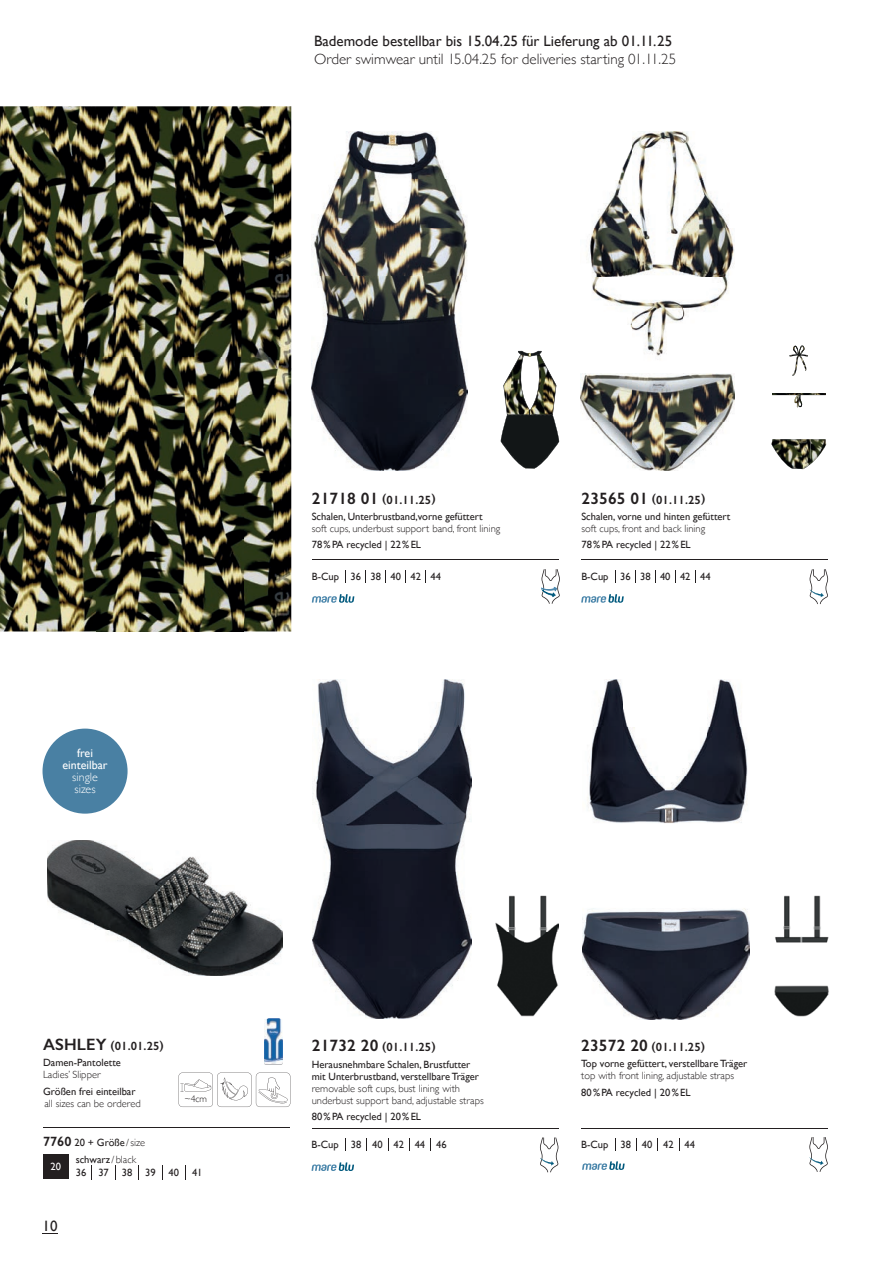
<style>
.page{position:relative;width:893px;height:1263px;background:#fff}
.page>*{position:absolute;margin:0;border:0;box-sizing:border-box;transform-origin:0 0}
.t1{font:300 15px "Gill Sans";color:#231f20}
.t2{font:15px "Gill Sans";color:#231f20}
.t3{font:600 12px "Gill Sans";letter-spacing:.01em;color:#231f20}
.t4{font:12px/12px "Gill Sans";color:#fff;text-align:center}
.t5{font:300 12px/12px "Gill Sans";color:#fff}
.t6{font:10.5px/12px "Gill Sans";color:#231f20}
.t7{font:300 10.5px/12px "Gill Sans";color:#231f20}
.t8{font:10.5px "Gill Sans";color:#fff}
.t9{font:300 9.75px "Gill Sans";color:#231f20}
.s1{font-size:16.5px}
.s2{font-weight:600;font-size:13.5px}
.s3{font-weight:300}
</style>
<div class="page">
<img style="left:0;top:106px;width:291px;height:263px">
<img style="left:0;top:369px;width:97px;height:262px">
<img style="left:243px;top:369px;width:48px;height:262px">
<img style="left:97px;top:470px;width:146px;height:161px">
<img style="left:49px;top:358px;width:227px;height:112px">
<img style="left:313px;top:679px;width:158px;height:339px">
<img style="left:582px;top:679px;width:167px;height:340px">
<img style="left:312px;top:132px;width:155px;height:339px">
<img style="left:581px;top:132px;width:154px;height:339px">
<img style="left:774px;top:895px;width:55px;height:121px">
<img style="left:495px;top:895px;width:63px;height:121px">
<svg style="left:501px;top:351px;width:58px;height:118px"></svg>
<svg style="left:771px;top:439px;width:55px;height:30px"></svg>
<svg style="left:772px;top:393px;width:54px;height:14px"></svg>
<svg style="left:789px;top:345px;width:19px;height:31px"></svg>
<img style="left:47px;top:840px;width:236px;height:136px">
<svg style="left:43px;top:1233px;width:15px;height:1px"></svg>
<svg style="left:615px;top:570px;width:1px;height:13px"></svg>
<svg style="left:635px;top:570px;width:1px;height:13px"></svg>
<svg style="left:655px;top:570px;width:1px;height:13px"></svg>
<svg style="left:675px;top:570px;width:1px;height:13px"></svg>
<svg style="left:695px;top:570px;width:1px;height:13px"></svg>
<svg style="left:615px;top:1138px;width:65px;height:13px"></svg>
<hr style="left:581px;top:559px;width:247px;height:1px;background:#231f20">
<hr style="left:312px;top:559px;width:246px;height:1px;background:#231f20">
<hr style="left:581px;top:1128px;width:247px;height:1px;background:#231f20">
<hr style="left:312px;top:1128px;width:246px;height:1px;background:#231f20">
<hr style="left:43px;top:1127px;width:247px;height:1px;background:#231f20">
<div style="left:43px;top:1153px;width:26px;height:27px;background:#231f20"></div>
<svg style="left:91px;top:1165px;width:95px;height:15px"></svg>
<hr style="left:43px;top:1152px;width:26px;height:2px;background:#fff">
<hr style="left:43px;top:1179px;width:26px;height:2px;background:#fff">
<div style="left:43px;top:729px;width:85px;height:85px;background:#4980a3;border-radius:50%"></div>
<svg style="left:810px;top:569px;width:18px;height:35px"></svg>
<svg style="left:541px;top:569px;width:19px;height:35px"></svg>
<svg style="left:312px;top:594px;width:42px;height:9px"></svg>
<svg style="left:581px;top:594px;width:43px;height:9px"></svg>
<svg style="left:809px;top:1137px;width:19px;height:35px"></svg>
<svg style="left:540px;top:1137px;width:18px;height:35px"></svg>
<svg style="left:582px;top:1161px;width:43px;height:9px"></svg>
<svg style="left:311px;top:1138px;width:120px;height:33px"></svg>
<svg style="left:179px;top:1072px;width:111px;height:35px"></svg>
<img style="left:264px;top:1064px;width:18px;height:1px">
<img style="left:267px;top:1018px;width:14px;height:1px">
<img style="left:264px;top:1019px;width:18px;height:45px">
<h1 class="t2" style="left:314px;top:32px;width:360px">Bademode bestellbar bis 15.04.25 für Lieferung ab 01.11.25</h1>
<h1 class="t1" style="left:314px;top:47px;width:364px">Order swimwear until 15.04.25 for deliveries starting 01.11.25</h1>
<p class="t4" style="left:62px;top:747px;width:47px">frei einteilbar</p>
<p class="t5" style="left:72px;top:770px;width:27px">single sizes</p>
<p class="t3" style="left:43px;top:1038px;width:122px"><span class="s1">ASHLEY</span> (01.01.25)</p>
<p class="t6" style="left:43px;top:1057px;width:79px">Damen-Pantolette</p>
<p class="t7" style="left:43px;top:1068px;width:59px">Ladies’ Slipper</p>
<p class="t6" style="left:43px;top:1085px;width:94px">Größen frei einteilbar</p>
<p class="t7" style="left:44px;top:1097px;width:98px">all sizes can be ordered</p>
<p class="t6" style="left:43px;top:1136px;width:104px"><span class="s2">7760</span> 20 + Größe <span class="s3">/ size</span></p>
<p class="t8" style="left:51px;top:1160px;width:12px">20</p>
<p class="t6" style="left:76px;top:1152px;width:128px;line-height:13.5px">schwarz <span class="s3">/ black<br></span>36 37 38 39 40 41</p>
<p class="t9" style="left:184px;top:1091px;width:24px">~4cm</p>
<h1 class="t2" style="left:43px;top:1217px;width:16px">10</h1>
<p class="t3" style="left:312px;top:492px;width:125px"><span class="s1">21718 01</span> (01.11.25)</p>
<p class="t6" style="left:312px;top:510px;width:172px">Schalen, Unterbrustband,vorne gefüttert</p>
<p class="t7" style="left:312px;top:522px;width:190px">soft cups, underbust support band, front lining</p>
<p class="t6" style="left:312px;top:539px;width:111px">78 % PA recycled | 22 % EL</p>
<p class="t3" style="left:581px;top:492px;width:125px"><span class="s1">23565 01</span> (01.11.25)</p>
<p class="t6" style="left:581px;top:510px;width:150px">Schalen, vorne und hinten gefüttert</p>
<p class="t7" style="left:581px;top:522px;width:125px">soft cups, front and back lining</p>
<p class="t6" style="left:581px;top:539px;width:111px">78 % PA recycled | 22 % EL</p>
<p class="t6" style="left:312px;top:570px;width:131px">B-Cup 36 38 40 42 44</p>
<p class="t6" style="left:581px;top:570px;width:131px">B-Cup 36 38 40 42 44</p>
<p class="t3" style="left:312px;top:1040px;width:125px"><span class="s1">21732 20</span> (01.11.25)</p>
<p class="t6" style="left:312px;top:1058px;width:169px">Herausnehmbare Schalen, Brustfutter mit Unterbrustband, verstellbare Träger</p>
<p class="t7" style="left:312px;top:1082px;width:173px">removable soft cups, bust lining with underbust support band, adjustable straps</p>
<p class="t6" style="left:312px;top:1110px;width:111px">80 % PA recycled | 20 % EL</p>
<p class="t3" style="left:581px;top:1039px;width:125px"><span class="s1">23572 20</span> (01.11.25)</p>
<p class="t6" style="left:581px;top:1058px;width:168px">Top vorne gefüttert, verstellbare Träger</p>
<p class="t7" style="left:581px;top:1069px;width:154px">top with front lining, adjustable straps</p>
<p class="t6" style="left:581px;top:1086px;width:111px">80 % PA recycled | 20 % EL</p>
<p class="t6" style="left:312px;top:1139px;width:137px">B-Cup 38 40 42 44 46</p>
<p class="t6" style="left:581px;top:1138px;width:115px">B-Cup 38 40 42 44</p>
</div>
